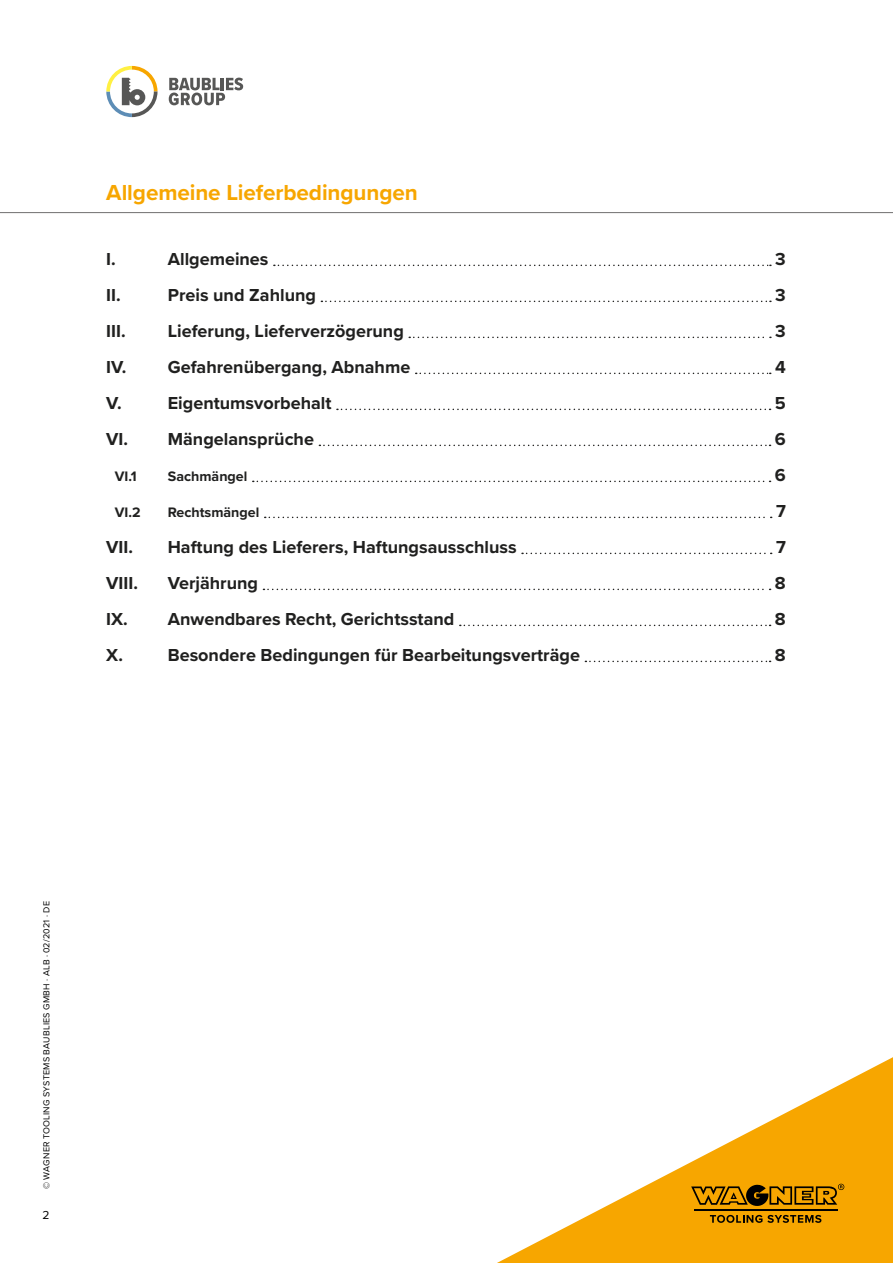
<style>
.page{position:relative;width:893px;height:1263px;background:#fff}
.page>*{position:absolute;margin:0;border:0;box-sizing:border-box;transform-origin:0 0}
.t1{font:700 22.5px "Proxima Nova";letter-spacing:-.005em;color:#f7a600}
.t2{font:700 18px "Proxima Nova";color:#20201f}
.t3{font:700 14.25px "Proxima Nova";color:#20201f}
.t4{font:12px "Proxima Nova";color:#000}
.t5{font:9px "Proxima Nova";letter-spacing:.03em;color:#000}
</style>
<div class="page">
<svg style="left:497px;top:1057px;width:396px;height:206px"></svg>
<svg style="left:106px;top:66px;width:52px;height:51px"></svg>
<svg style="left:169px;top:78px;width:74px;height:27px"></svg>
<hr style="left:0;top:212px;width:893px;height:1px;background:#706f6f">
<hr style="left:694px;top:1209px;width:143px;height:2px;background:#000">
<svg style="left:691px;top:1184px;width:153px;height:23px;background:#a66f00"></svg>
<svg style="left:710px;top:1215px;width:111px;height:8px"></svg>
<svg style="left:274px;top:265px;width:497px;height:1px"></svg>
<svg style="left:321px;top:301px;width:450px;height:1px"></svg>
<svg style="left:409px;top:337px;width:362px;height:1px"></svg>
<svg style="left:416px;top:373px;width:355px;height:1px"></svg>
<svg style="left:337px;top:409px;width:433px;height:1px"></svg>
<svg style="left:319px;top:445px;width:451px;height:1px"></svg>
<svg style="left:253px;top:481px;width:517px;height:1px"></svg>
<svg style="left:265px;top:517px;width:507px;height:1px"></svg>
<svg style="left:522px;top:553px;width:250px;height:1px"></svg>
<svg style="left:263px;top:589px;width:508px;height:1px"></svg>
<svg style="left:460px;top:625px;width:311px;height:1px"></svg>
<svg style="left:585px;top:661px;width:186px;height:1px"></svg>
<p class="t1" style="left:106px;top:176px;width:313px">Allgemeine Lieferbedingungen</p>
<p class="t2" style="left:106px;top:246px;width:11px">I.</p>
<p class="t2" style="left:168px;top:246px;width:102px">Allgemeines</p>
<p class="t2" style="left:775px;top:246px;width:12px">3</p>
<p class="t2" style="left:106px;top:282px;width:16px">II.</p>
<p class="t2" style="left:168px;top:282px;width:150px">Preis und Zahlung</p>
<p class="t2" style="left:775px;top:282px;width:12px">3</p>
<p class="t2" style="left:106px;top:318px;width:21px">III.</p>
<p class="t2" style="left:168px;top:318px;width:238px">Lieferung, Lieferverzögerung</p>
<p class="t2" style="left:775px;top:318px;width:12px">3</p>
<p class="t2" style="left:106px;top:354px;width:306px">IV. Gefahrenübergang, Abnahme</p>
<p class="t2" style="left:775px;top:354px;width:12px">4</p>
<p class="t2" style="left:106px;top:390px;width:17px">V.</p>
<p class="t2" style="left:168px;top:390px;width:165px">Eigentumsvorbehalt</p>
<p class="t2" style="left:775px;top:390px;width:12px">5</p>
<p class="t2" style="left:106px;top:426px;width:209px">VI. Mängelansprüche</p>
<p class="t2" style="left:775px;top:426px;width:12px">6</p>
<p class="t3" style="left:115px;top:466px;width:23px">VI.1</p>
<p class="t3" style="left:168px;top:466px;width:81px">Sachmängel</p>
<p class="t2" style="left:775px;top:462px;width:12px">6</p>
<p class="t3" style="left:115px;top:502px;width:27px">VI.2</p>
<p class="t3" style="left:168px;top:502px;width:93px">Rechtsmängel</p>
<p class="t2" style="left:776px;top:498px;width:11px">7</p>
<p class="t2" style="left:106px;top:534px;width:28px">VII.</p>
<p class="t2" style="left:168px;top:534px;width:350px">Haftung des Lieferers, Haftungsausschluss</p>
<p class="t2" style="left:776px;top:534px;width:11px">7</p>
<p class="t2" style="left:106px;top:570px;width:33px">VIII.</p>
<p class="t2" style="left:168px;top:570px;width:92px">Verjährung</p>
<p class="t2" style="left:775px;top:570px;width:12px">8</p>
<p class="t2" style="left:106px;top:606px;width:350px">IX. Anwendbares Recht, Gerichtsstand</p>
<p class="t2" style="left:775px;top:606px;width:12px">8</p>
<p class="t2" style="left:106px;top:642px;width:18px">X.</p>
<p class="t2" style="left:168px;top:642px;width:414px">Besondere Bedingungen für Bearbeitungsverträge</p>
<p class="t2" style="left:775px;top:642px;width:12px">8</p>
<p class="t5" style="left:40px;top:1189px;width:289px;rotate:-90deg">© WAGNER TOOLING SYSTEMS BAUBLIES GMBH ⋅ ALB ⋅ 02/2021 ⋅ DE</p>
<p class="t4" style="left:43px;top:1206px;width:9px">2</p>
</div>
